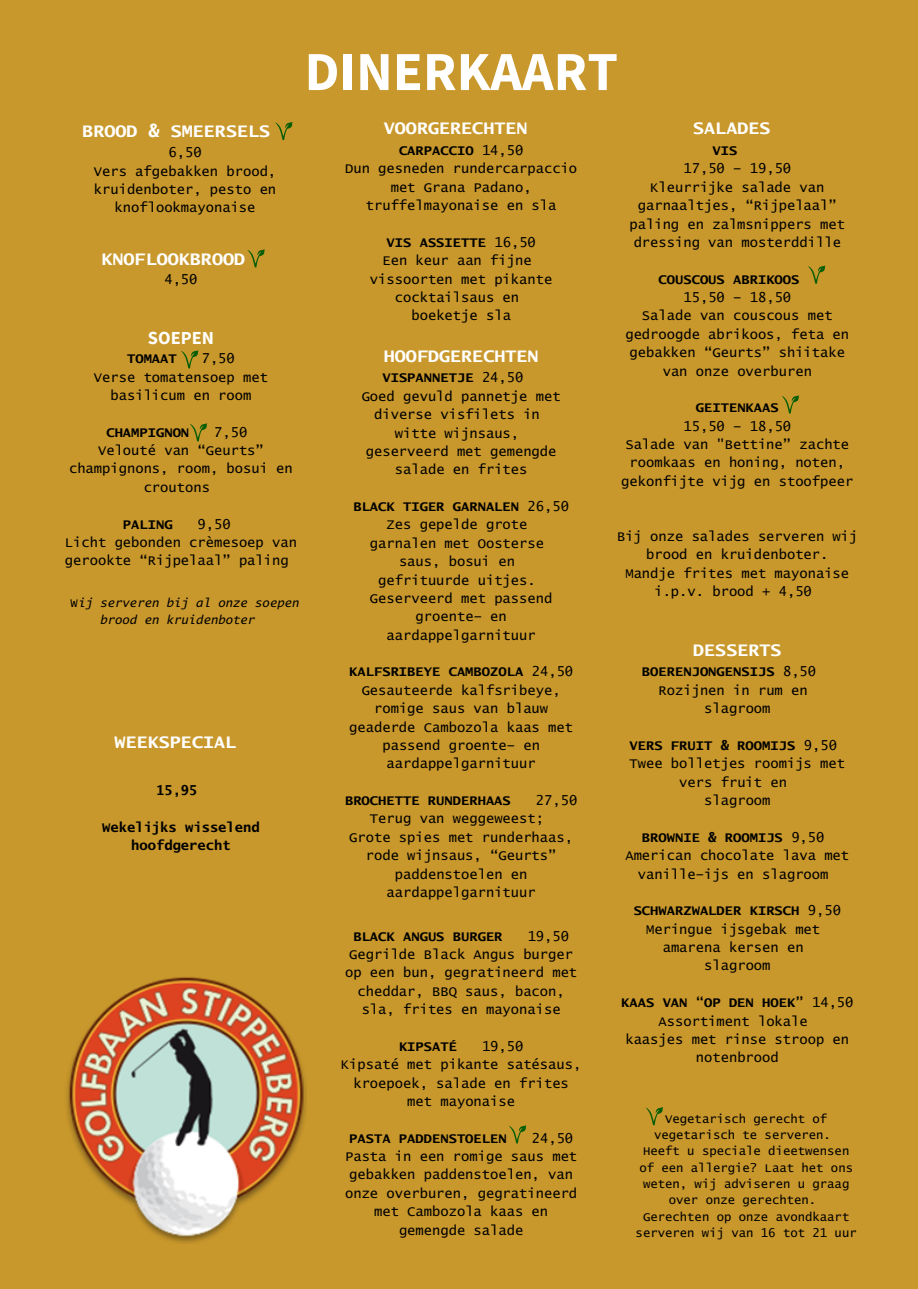
<style>
.page{position:relative;width:918px;height:1289px;background:#fff}
.page>*{position:absolute;margin:0;border:0;box-sizing:border-box;transform-origin:0 0}
.t1{font:700 55.05px "Source Sans Pro";color:#fff}
.t2{font:700 18.3px "Lucida Console W1 G";color:#fff}
.t3{font:700 18.3px "Source Sans Pro";color:#fff}
.t4{font:13.8px/18.3px "Lucida Console W1 G";color:#000;text-align:center}
.t5{font:700 13.8px/18.3px "Lucida Console W1 G";color:#000;text-align:center}
.t6{font:12.3px/16.4px "Lucida Console W1 G";color:#000;text-align:center}
.t7{font:italic 12.3px/16.4px "Lucida Console W1 G";color:#000}
.s1{font-style:normal}
.s2{font-weight:700}
.s3{font-weight:400}
</style>
<div class="page">
<div style="left:0;top:0;width:918px;height:1288px;background:#c9982c"></div>
<img style="left:67px;top:977px;width:239px;height:266px">
<svg style="left:275px;top:122px;width:18px;height:18px"></svg>
<svg style="left:247px;top:249px;width:18px;height:18px"></svg>
<svg style="left:181px;top:350px;width:17px;height:18px"></svg>
<svg style="left:190px;top:423px;width:17px;height:18px"></svg>
<svg style="left:509px;top:1125px;width:17px;height:18px"></svg>
<svg style="left:782px;top:395px;width:17px;height:18px"></svg>
<svg style="left:808px;top:265px;width:17px;height:18px"></svg>
<svg style="left:646px;top:1107px;width:17px;height:17px"></svg>
<p class="t2" style="left:82px;top:123px;width:189px">BROOD &amp; SMEERSELS</p>
<h4 class="t4" style="left:94px;top:144px;width:184px">6,50<br>Vers afgebakken brood, kruidenboter, pesto en knoflookmayonaise</h4>
<h2 class="t2" style="left:101px;top:250px;width:145px">KNOFLOOKBROOD</h2>
<h4 class="t4" style="left:164px;top:270px;width:35px">4,50</h4>
<h3 class="t3" style="left:148px;top:326px;width:68px">SOEPEN</h3>
<h3 class="t5" style="left:127px;top:350px;width:51px">TOMAAT</h3>
<h3 class="t4" style="left:202px;top:350px;width:35px">7,50</h3>
<h3 class="t4" style="left:94px;top:368px;width:176px">Verse tomatensoep met</h3>
<h3 class="t4" style="left:111px;top:387px;width:142px">basilicum en room</h3>
<h3 class="t5" style="left:106px;top:423px;width:84px">CHAMPIGNON</h3>
<h3 class="t4" style="left:214px;top:423px;width:35px">7,50</h3>
<h3 class="t4" style="left:98px;top:442px;width:167px">Velouté van “Geurts”</h3>
<h3 class="t4" style="left:69px;top:460px;width:225px">champignons, room, bosui en</h3>
<h3 class="t4" style="left:144px;top:478px;width:68px">croutons</h3>
<p class="t5" style="left:123px;top:515px;width:51px">PALING</p>
<p class="t4" style="left:65px;top:515px;width:234px;text-align:left;text-indent:133px">9,50<br>Licht gebonden crèmesoep van gerookte “Rijpelaal” paling</p>
<p class="t7" style="left:100px;top:595px;width:200px;text-indent:-30px"><span class="s1">W</span>ij serveren bij al onze soepen brood en kruidenboter</p>
<p class="t2" style="left:115px;top:733px;width:123px">WEEKSPECIAL</p>
<h4 class="t5" style="left:156px;top:781px;width:43px">15,95</h4>
<h4 class="t5" style="left:102px;top:818px;width:159px">Wekelijks wisselend hoofdgerecht</h4>
<h1 class="t1" style="left:305px;top:36px;width:315px">DINERKAART</h1>
<h2 class="t2" style="left:384px;top:120px;width:145px">VOORGERECHTEN</h2>
<h2 class="t4" style="left:345px;top:142px;width:234px"><span class="s2">CARPACCIO</span> 14,50<br>Dun gesneden rundercarpaccio met Grana Padano, truffelmayonaise en sla</h2>
<p class="t4" style="left:370px;top:234px;width:184px"><span class="s2">VIS ASSIETTE</span> 16,50<br>Een keur aan fijne vissoorten met pikante cocktailsaus en boeketje sla</p>
<h4 class="t2" style="left:384px;top:347px;width:156px">HOOFDGERECHTEN</h4>
<h4 class="t5" style="left:382px;top:369px;width:143px">VISPANNETJE <span class="s3">24,50</span></h4>
<h4 class="t4" style="left:362px;top:387px;width:200px">Goed gevuld pannetje met</h4>
<h4 class="t4" style="left:374px;top:406px;width:167px">diverse visfilets in</h4>
<h4 class="t4" style="left:395px;top:424px;width:126px">witte wijnsaus,</h4>
<h2 class="t4" style="left:366px;top:442px;width:192px">geserveerd met gemengde salade en frites</h2>
<h2 class="t5" style="left:353px;top:498px;width:217px">BLACK TIGER GARNALEN <span class="s3">26,50</span></h2>
<h2 class="t4" style="left:387px;top:516px;width:142px">Zes gepelde grote</h2>
<h2 class="t4" style="left:370px;top:534px;width:176px">garnalen met Oosterse</h2>
<h2 class="t4" style="left:399px;top:553px;width:118px">saus, bosui en</h2>
<p class="t4" style="left:378px;top:571px;width:159px">gefrituurde uitjes.</p>
<p class="t4" style="left:370px;top:589px;width:184px">Geserveerd met passend</p>
<p class="t4" style="left:416px;top:608px;width:93px">groente- en</p>
<p class="t4" style="left:387px;top:626px;width:151px">aardappelgarnituur</p>
<p class="t4" style="left:349px;top:663px;width:226px"><span class="s2">KALFSRIBEYE CAMBOZOLA</span> 24,50<br>Gesauteerde kalfsribeye, romige saus van blauw geaderde Cambozola kaas met passend groente- en</p>
<h4 class="t4" style="left:387px;top:755px;width:151px">aardappelgarnituur</h4>
<h4 class="t5" style="left:345px;top:791px;width:167px">BROCHETTE RUNDERHAAS</h4>
<h4 class="t4" style="left:536px;top:791px;width:43px">27,50</h4>
<h4 class="t4" style="left:370px;top:810px;width:176px">Terug van weggeweest;</h4>
<h4 class="t4" style="left:349px;top:828px;width:225px">Grote spies met runderhaas,</h4>
<h4 class="t4" style="left:366px;top:846px;width:192px">rode wijnsaus, “Geurts” paddenstoelen en aardappelgarnituur</h4>
<h4 class="t5" style="left:353px;top:927px;width:151px">BLACK ANGUS BURGER</h4>
<h4 class="t4" style="left:528px;top:927px;width:43px">19,50</h4>
<h4 class="t4" style="left:349px;top:945px;width:225px">Gegrilde Black Angus burger</h4>
<h4 class="t4" style="left:345px;top:964px;width:234px">op een bun, gegratineerd met</h4>
<h4 class="t4" style="left:358px;top:982px;width:209px">cheddar, BBQ saus, bacon,</h4>
<h4 class="t4" style="left:362px;top:1000px;width:200px">sla, frites en mayonaise</h4>
<h4 class="t5" style="left:399px;top:1037px;width:60px">KIPSATÉ</h4>
<h4 class="t4" style="left:482px;top:1037px;width:43px">19,50</h4>
<h4 class="t4" style="left:341px;top:1055px;width:242px">Kipsaté met pikante satésaus,</h4>
<h4 class="t4" style="left:353px;top:1074px;width:217px">kroepoek, salade en frites</h4>
<h4 class="t4" style="left:407px;top:1092px;width:109px">met mayonaise</h4>
<h4 class="t5" style="left:349px;top:1129px;width:159px">PASTA PADDENSTOELEN</h4>
<h4 class="t4" style="left:532px;top:1129px;width:43px">24,50</h4>
<h4 class="t4" style="left:345px;top:1147px;width:234px">Pasta in een romige saus met</h4>
<h4 class="t4" style="left:349px;top:1166px;width:225px">gebakken paddenstoelen, van</h4>
<h4 class="t4" style="left:345px;top:1184px;width:234px">onze overburen, gegratineerd</h4>
<h4 class="t4" style="left:374px;top:1202px;width:176px">met Cambozola kaas en</h4>
<h4 class="t4" style="left:399px;top:1221px;width:126px">gemengde salade</h4>
<h4 class="t2" style="left:693px;top:120px;width:79px">SALADES</h4>
<h4 class="t5" style="left:713px;top:142px;width:26px">VIS</h4>
<h4 class="t4" style="left:683px;top:160px;width:109px">17,50 - 19,50</h4>
<h4 class="t4" style="left:650px;top:178px;width:176px">Kleurrijke salade van</h4>
<h4 class="t4" style="left:638px;top:197px;width:200px">garnaaltjes, “Rijpelaal”</h4>
<h4 class="t4" style="left:630px;top:215px;width:217px">paling en zalmsnippers met</h4>
<h4 class="t4" style="left:634px;top:234px;width:209px">dressing van mosterddille</h4>
<h4 class="t5" style="left:659px;top:270px;width:142px">COUSCOUS ABRIKOOS</h4>
<h4 class="t4" style="left:683px;top:289px;width:109px">15,50 - 18,50</h4>
<h4 class="t4" style="left:642px;top:307px;width:192px">Salade van couscous met</h4>
<h4 class="t4" style="left:625px;top:325px;width:225px">gedroogde abrikoos, feta en</h4>
<h4 class="t4" style="left:630px;top:344px;width:217px">gebakken “Geurts” shiitake</h4>
<h4 class="t4" style="left:663px;top:362px;width:151px">van onze overburen</h4>
<h4 class="t4" style="left:621px;top:399px;width:234px"><span class="s2">GEITENKAAS<br></span>15,50 - 18,50<br>Salade van "Bettine” zachte roomkaas en honing, noten, gekonfijte vijg en stoofpeer</h4>
<h4 class="t4" style="left:617px;top:527px;width:242px">Bij onze salades serveren wij brood en kruidenboter.<br>Mandje frites met mayonaise i.p.v. brood + 4,50</h4>
<p class="t2" style="left:693px;top:641px;width:90px">DESSERTS</p>
<p class="t4" style="left:642px;top:663px;width:176px"><span class="s2">BOERENJONGENSIJS</span> 8,50<br>Rozijnen in rum en</p>
<h4 class="t4" style="left:704px;top:700px;width:68px">slagroom</h4>
<h4 class="t4" style="left:630px;top:736px;width:217px;text-align:left"><span class="s2">VERS FRUIT &amp; ROOMIJS</span> 9,50<br>Twee bolletjes roomijs met</h4>
<h4 class="t4" style="left:704px;top:773px;width:84px;text-align:left;text-indent:-25px">vers fruit en slagroom</h4>
<h4 class="t4" style="left:625px;top:828px;width:225px"><span class="s2">BROWNIE &amp; ROOMIJS</span> 9,50<br>American chocolate lava met</h4>
<h4 class="t4" style="left:638px;top:865px;width:192px">vanille-ijs en slagroom</h4>
<h4 class="t4" style="left:646px;top:902px;width:196px;text-align:left;text-indent:-12px"><span class="s2">SCHWARZWALDER KIRSCH</span> 9,50<br>Meringue ijsgebak met</h4>
<h4 class="t4" style="left:704px;top:938px;width:101px;text-align:left;text-indent:-41px">amarena kersen en slagroom</h4>
<h4 class="t4" style="left:659px;top:993px;width:196px;text-align:left;text-indent:-37px"><span class="s2">KAAS VAN “OP DEN HOEK”</span> 14,50<br>Assortiment lokale</h4>
<h4 class="t4" style="left:625px;top:1030px;width:225px">kaasjes met rinse stroop en notenbrood</h4>
<h4 class="t6" style="left:654px;top:1110px;width:178px;text-align:right">Vegetarisch gerecht of vegetarisch te serveren.</h4>
<h4 class="t6" style="left:639px;top:1143px;width:215px">Heeft u speciale dieetwensen of een allergie? Laat het ons weten, wij adviseren u graag over onze gerechten.</h4>
<h4 class="t6" style="left:636px;top:1208px;width:223px">Gerechten op onze avondkaart serveren wij van 16 tot 21 uur</h4>
</div>
